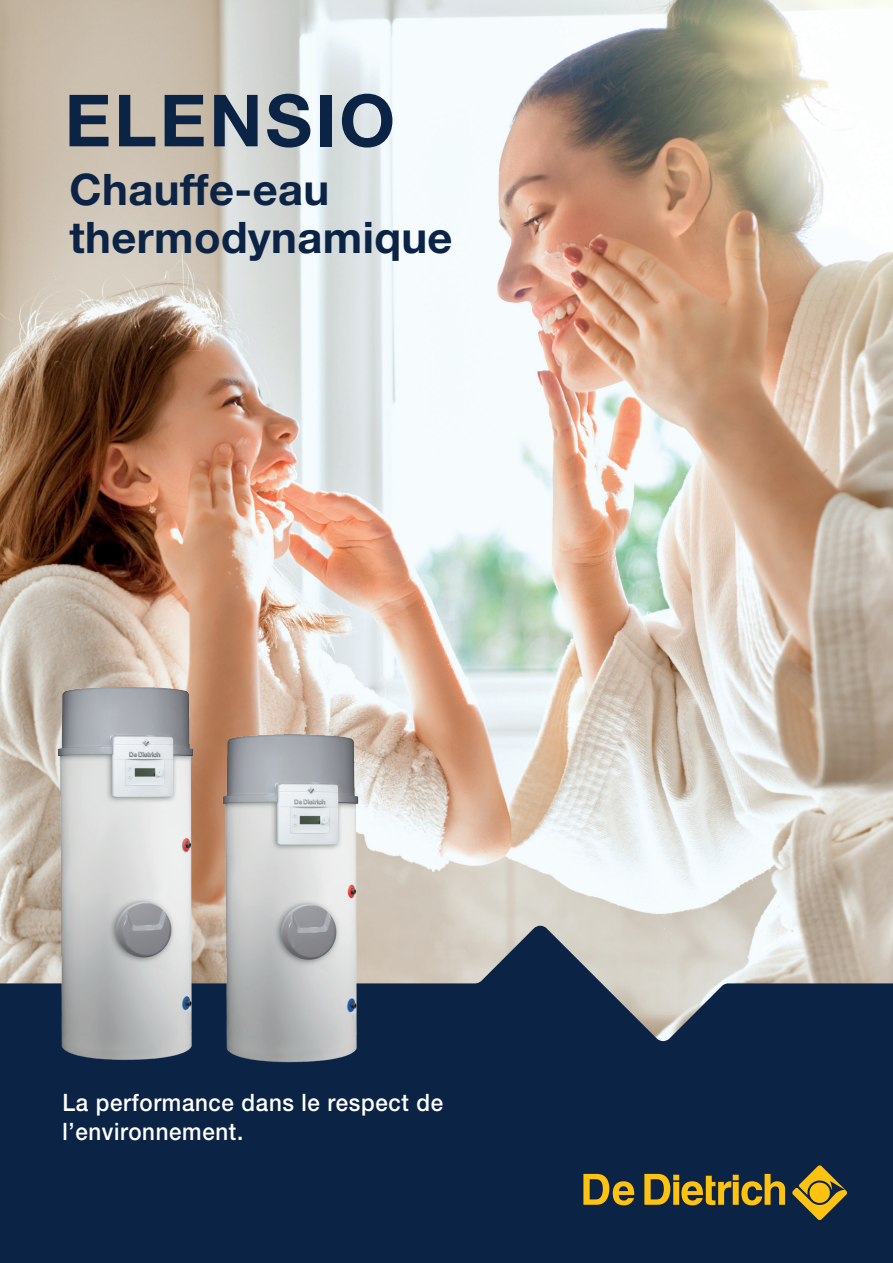
<style>
.page{position:relative;width:893px;height:1263px;background:#fff}
.page>*{position:absolute;margin:0;border:0;box-sizing:border-box;transform-origin:0 0}
.t1{font:700 72px "Helvetica Neue LT Std";letter-spacing:.04em;color:#0b2344}
.t2{font:700 43.5px/48px "Helvetica Neue LT Std";letter-spacing:.01em;color:#0b2344}
.t3{font:500 24px/28.5px "Helvetica Neue LT Std";letter-spacing:.03em;color:#fff;scale:.93 1}
</style>
<div class="page">
<img style="left:0;top:0;width:893px;height:926px">
<svg style="left:0;top:926px;width:893px;height:337px;background:#253954"></svg>
<img style="left:39px;top:669px;width:174px;height:410px">
<img style="left:204px;top:718px;width:174px;height:361px">
<svg style="left:792px;top:1165px;width:55px;height:55px;background:#77692c"></svg>
<svg style="left:583px;top:1174px;width:51px;height:31px;background:#877429"></svg>
<svg style="left:644px;top:1174px;width:141px;height:31px;background:#83712a"></svg>
<h1 class="t1" style="left:65px;top:76px;width:332px">ELENSIO</h1>
<h2 class="t2" style="left:70px;top:164px;width:384px">Chauffe-eau thermodynamique</h2>
<p class="t3" style="left:62px;top:1088px;width:411px">La performance dans le respect de l’environnement.</p>
</div>
